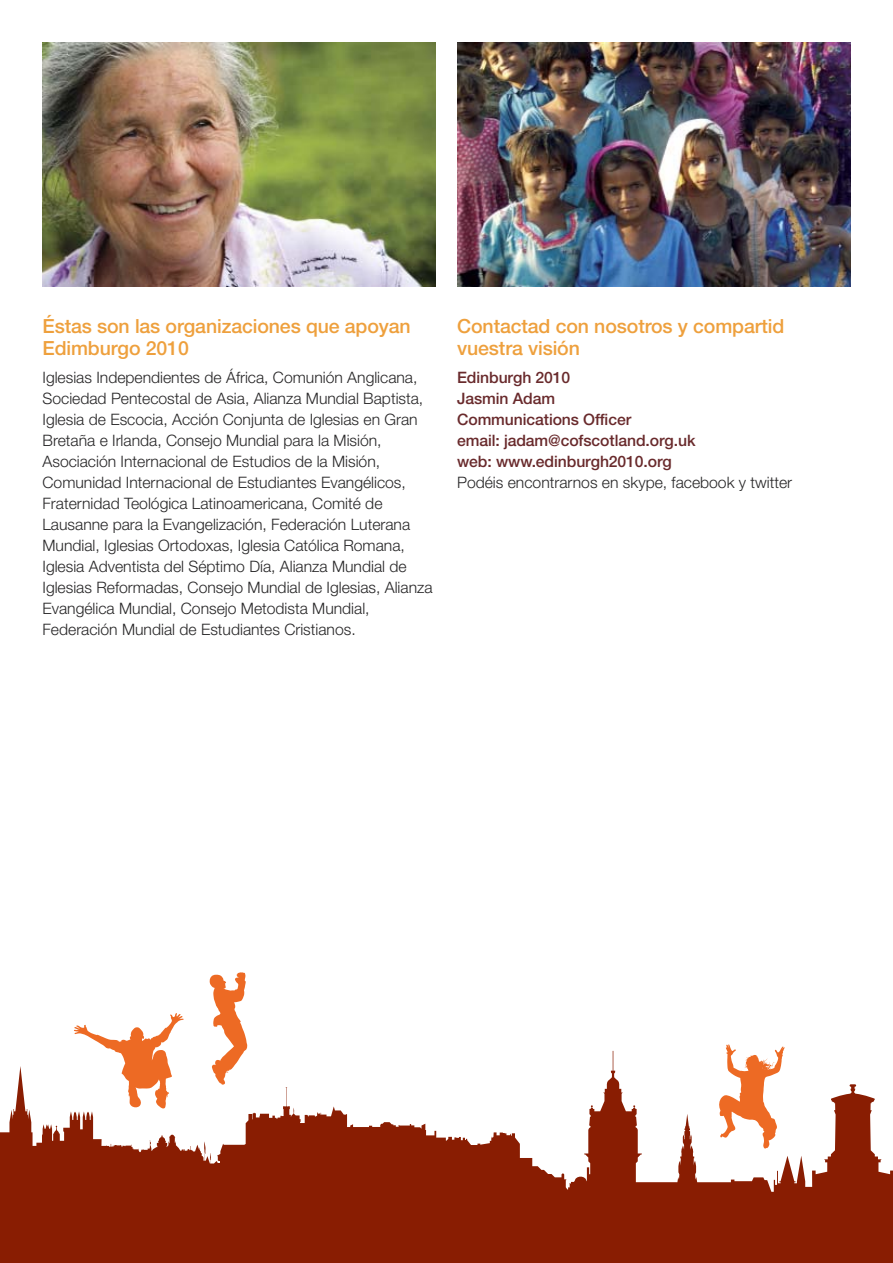
<style>
.page{position:relative;width:893px;height:1263px;background:#fff}
.page>*{position:absolute;margin:0;border:0;box-sizing:border-box;transform-origin:0 0}
.t1{font:500 19.5px/22.5px "Helvetica Neue";letter-spacing:-.005em;color:#eea03d}
.t2{font:300 15.75px/21px "Helvetica Neue";color:#272627}
.t3{font:500 15.75px/21px "Helvetica Neue";letter-spacing:-.005em;color:#692a2c}
</style>
<div class="page">
<img style="left:43px;top:43px;width:392px;height:244px">
<img style="left:458px;top:43px;width:392px;height:244px">
<svg style="left:0;top:1051px;width:893px;height:212px;fill:#891d02"></svg>
<svg style="left:718px;top:1044px;width:67px;height:105px"></svg>
<svg style="left:74px;top:1013px;width:110px;height:96px"></svg>
<svg style="left:210px;top:972px;width:37px;height:113px"></svg>
<p class="t1" style="left:43px;top:316px;width:370px">Éstas son las organizaciones que apoyan<br>Edimburgo 2010</p>
<p class="t2" style="left:43px;top:368px;width:392px">Iglesias Independientes de África, Comunión Anglicana, Sociedad Pentecostal de Asia, Alianza Mundial Baptista, Iglesia de Escocia, Acción Conjunta de Iglesias en Gran Bretaña e Irlanda, Consejo Mundial para la Misión, Asociación Internacional de Estudios de la Misión, Comunidad Internacional de Estudiantes Evangélicos, Fraternidad Teológica Latinoamericana, Comité de Lausanne para la Evangelización, Federación Luterana Mundial, Iglesias Ortodoxas, Iglesia Católica Romana, Iglesia Adventista del Séptimo Día, Alianza Mundial de Iglesias Reformadas, Consejo Mundial de Iglesias, Alianza Evangélica Mundial, Consejo Metodista Mundial, Federación Mundial de Estudiantes Cristianos.</p>
<p class="t1" style="left:457px;top:316px;width:329px">Contactad con nosotros y compartid vuestra visión</p>
<p class="t3" style="left:457px;top:368px;width:240px">Edinburgh 2010<br>Jasmin Adam<br>Communications Officer<br>email: jadam@cofscotland.org.uk web: www.edinburgh2010.org</p>
<p class="t2" style="left:457px;top:473px;width:337px">Podéis encontrarnos en skype, facebook y twitter</p>
</div>
